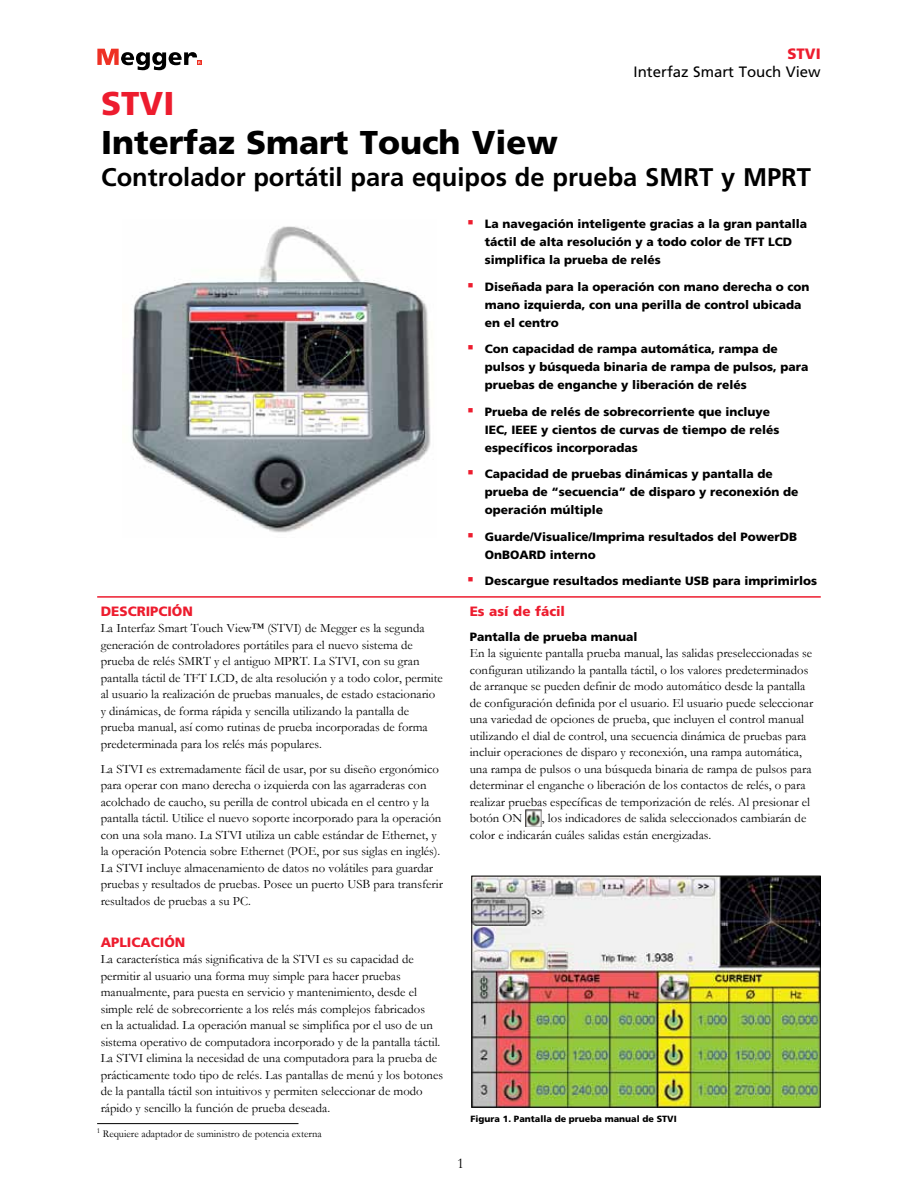
<style>
.page{position:relative;width:918px;height:1188px;background:#fff}
.page>*{position:absolute;margin:0;border:0;box-sizing:border-box;transform-origin:0 0}
.t1{font:900 33px "Frutiger LT Std";color:#000}
.t2{font:900 33px "Frutiger LT Std";color:#ed1c2e}
.t3{font:700 25.5px "Frutiger LT Std";color:#000}
.t4{font:15px "Frutiger LT Std";color:#000}
.t5{font:900 15px "Frutiger LT Std";color:#ed1c2e}
.t6{font:15px "Garamond";color:#000}
.t7{font:900 13.5px "Frutiger LT Std";color:#ed1c2e}
.t8{font:12.75px/16.5px "Garamond";color:#000}
.t9{font:900 12px/18px "Frutiger LT Std";color:#000}
.t10{font:10.5px "Garamond";color:#000}
.t11{font:900 9px "Frutiger LT Std";color:#000}
</style>
<div class="page">
<svg style="left:97px;top:49px;width:104px;height:21px"></svg>
<hr style="left:97px;top:596px;width:724px;height:2px;background:#ed1c2e">
<img style="left:131px;top:226px;width:300px;height:307px">
<img style="left:526px;top:810px;width:16px;height:17px">
<img style="left:473px;top:878px;width:346px;height:228px">
<div style="left:471px;top:876px;width:350px;height:232px;border:1px solid #000"></div>
<hr style="left:97px;top:1123px;width:201px;height:1px;background:#000">
<p class="t5" style="left:787px;top:45px;width:35px">STVI</p>
<p class="t4" style="left:634px;top:63px;width:189px">Interfaz Smart Touch View</p>
<h1 class="t2" style="left:101px;top:84px;width:75px">STVI</h1>
<h1 class="t1" style="left:101px;top:123px;width:458px">Interfaz Smart Touch View</h1>
<h2 class="t3" style="left:101px;top:162px;width:711px">Controlador portátil para equipos de prueba SMRT y MPRT</h2>
<p class="t9" style="left:485px;top:215px;width:324px;text-indent:-17px"><sup>■</sup> La navegación inteligente gracias a la gran pantalla táctil de alta resolución y a todo color de TFT LCD simplifica la prueba de relés</p>
<p class="t9" style="left:485px;top:277px;width:326px;text-indent:-17px"><sup>■</sup> Diseñada para la operación con mano derecha o con mano izquierda, con una perilla de control ubicada en el centro</p>
<p class="t9" style="left:485px;top:340px;width:325px;text-indent:-17px"><sup>■</sup> Con capacidad de rampa automática, rampa de pulsos y búsqueda binaria de rampa de pulsos, para pruebas de enganche y liberación de relés</p>
<p class="t9" style="left:485px;top:402px;width:296px;text-indent:-17px"><sup>■</sup> Prueba de relés de sobrecorriente que incluye<br>IEC, IEEE y cientos de curvas de tiempo de relés específicos incorporadas</p>
<p class="t9" style="left:485px;top:465px;width:315px;text-indent:-17px"><sup>■</sup> Capacidad de pruebas dinámicas y pantalla de prueba de “secuencia” de disparo y reconexión de operación múltiple</p>
<p class="t9" style="left:485px;top:527px;width:314px;text-indent:-17px"><sup>■</sup> Guarde/Visualice/Imprima resultados del PowerDB<br>OnBOARD interno</p>
<p class="t9" style="left:468px;top:572px;width:351px"><sup>■</sup> Descargue resultados mediante USB para imprimirlos</p>
<p class="t7" style="left:101px;top:603px;width:94px">DESCRIPCIÓN</p>
<p class="t8" style="left:101px;top:620px;width:344px">La Interfaz Smart Touch View™ (STVI) de Megger es la segunda generación de controladores portátiles para el nuevo sistema de prueba de relés SMRT y el antiguo MPRT. La STVI, con su gran pantalla táctil de TFT LCD, de alta resolución y a todo color, permite al usuario la realización de pruebas manuales, de estado estacionario y dinámicas, de forma rápida y sencilla utilizando la pantalla de prueba manual, así como rutinas de prueba incorporadas de forma predeterminada para los relés más populares.</p>
<p class="t8" style="left:101px;top:760px;width:344px">La STVI es extremadamente fácil de usar, por su diseño ergonómico para operar con mano derecha o izquierda con las agarraderas con acolchado de caucho, su perilla de control ubicada en el centro y la pantalla táctil. Utilice el nuevo soporte incorporado para la operación con una sola mano. La STVI utiliza un cable estándar de Ethernet, y la operación Potencia sobre Ethernet (POE, por sus siglas en inglés).<br>La STVI incluye almacenamiento de datos no volátiles para guardar pruebas y resultados de pruebas. Posee un puerto USB para transferir resultados de pruebas a su PC.</p>
<p class="t7" style="left:101px;top:934px;width:86px">APLICACIÓN</p>
<p class="t8" style="left:101px;top:951px;width:344px">La característica más significativa de la STVI es su capacidad de permitir al usuario una forma muy simple para hacer pruebas manualmente, para puesta en servicio y mantenimiento, desde el simple relé de sobrecorriente a los relés más complejos fabricados<br>en la actualidad. La operación manual se simplifica por el uso de un sistema operativo de computadora incorporado y de la pantalla táctil.<br>La STVI elimina la necesidad de una computadora para la prueba de prácticamente todo tipo de relés. Las pantallas de menú y los botones de la pantalla táctil son intuitivos y permiten seleccionar de modo rápido y sencillo la función de prueba deseada.</p>
<p class="t7" style="left:470px;top:603px;width:97px">Es así de fácil</p>
<p class="t9" style="left:470px;top:628px;width:169px">Pantalla de prueba manual</p>
<p class="t8" style="left:470px;top:645px;width:345px">En la siguiente pantalla prueba manual, las salidas preseleccionadas se configuran utilizando la pantalla táctil, o los valores predeterminados de arranque se pueden definir de modo automático desde la pantalla de configuración definida por el usuario. El usuario puede seleccionar una variedad de opciones de prueba, que incluyen el control manual utilizando el dial de control, una secuencia dinámica de pruebas para incluir operaciones de disparo y reconexión, una rampa automática, una rampa de pulsos o una búsqueda binaria de rampa de pulsos para determinar el enganche o liberación de los contactos de relés, o para realizar pruebas específicas de temporización de relés. Al presionar el botón ON</p>
<p class="t8" style="left:470px;top:810px;width:338px;text-indent:72px">, los indicadores de salida seleccionados cambiarán de color e indicarán cuáles salidas están energizadas.</p>
<p class="t11" style="left:471px;top:1114px;width:208px">Figura 1. Pantalla de prueba manual de STVI</p>
<p class="t10" style="left:97px;top:1126px;width:226px"><sup>1</sup> Requiere adaptador de suministro de potencia externa</p>
<p class="t6" style="left:457px;top:1153px;width:9px">1</p>
</div>
